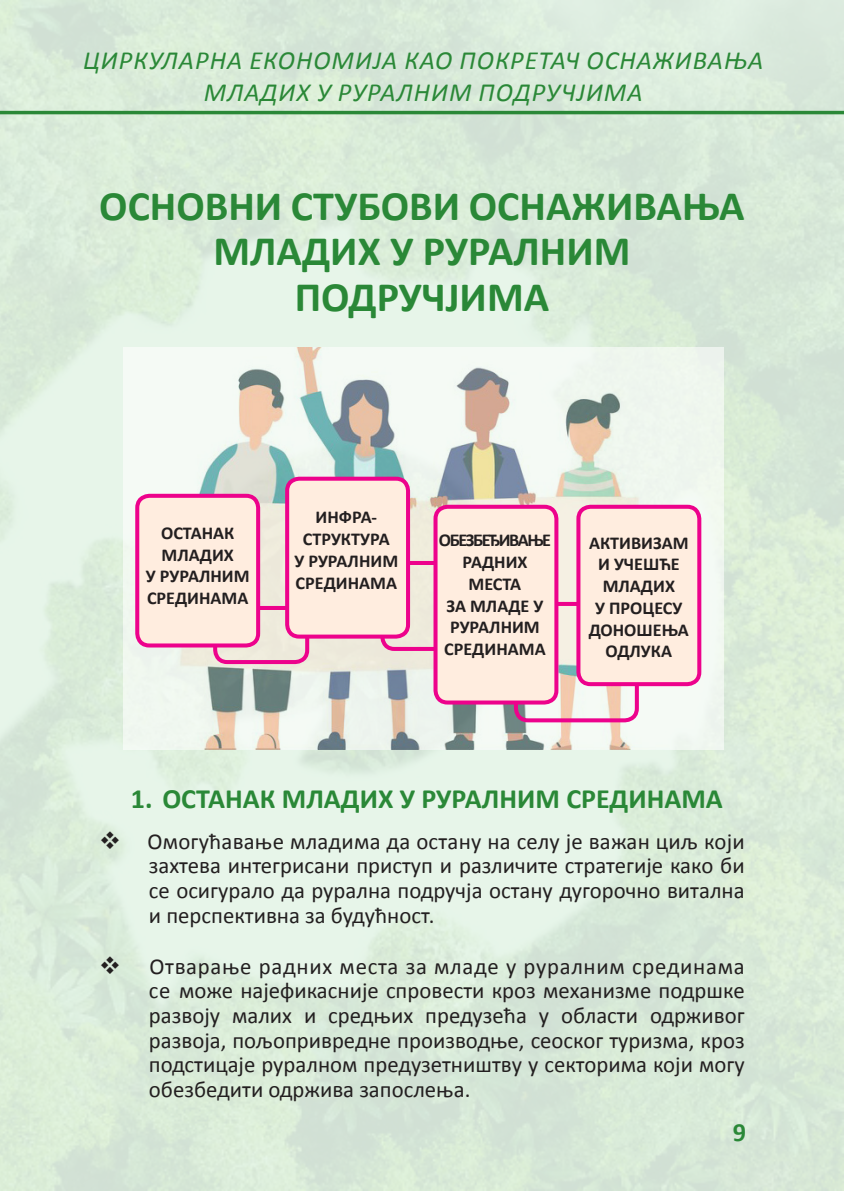
<style>
.page{position:relative;width:844px;height:1191px;background:#fff}
.page>*{position:absolute;margin:0;border:0;box-sizing:border-box;transform-origin:0 0}
.t1{font:700 42px/45.3px "Calibri";color:#2a8837;text-align:center}
.t2{font:700 28px "Calibri";color:#2a8837}
.t3{font:italic 26.25px/31.5px "Calibri";letter-spacing:.04em;color:#2a8837;text-align:center}
.t4{font:700 26.25px "Calibri";color:#2a8837}
.t5{font:22.75px/24.5px "Calibri";color:#231f20;text-align:justify}
.t6{font:700 18.2px/21.7px "Calibri";color:#231f20;text-align:center}
</style>
<div class="page">
<img style="left:0;top:0;width:843px;height:1191px">
<hr style="left:0;top:111px;width:843px;height:3px;background:#2a8837">
<img style="left:123px;top:347px;width:600px;height:402px">
<div style="left:213px;top:606px;width:96px;height:58px;border:4px solid #ed028c;border-radius:12px"></div>
<div style="left:380px;top:561px;width:125px;height:90px;border:4px solid #ed028c;border-radius:12px"></div>
<div style="left:514px;top:602px;width:124px;height:120px;border:4px solid #ed028c;border-radius:12px"></div>
<div style="left:578px;top:507px;width:121px;height:177px;background:#ffeddf;border-radius:12px"></div>
<div style="left:576px;top:505px;width:125px;height:181px;border:4px solid #ed028c;border-radius:12px"></div>
<div style="left:137px;top:496px;width:121px;height:149px;background:#ffeddf;border-radius:12px"></div>
<div style="left:135px;top:494px;width:125px;height:153px;border:4px solid #ed028c;border-radius:12px"></div>
<div style="left:287px;top:479px;width:121px;height:157px;background:#ffeddf;border-radius:12px"></div>
<div style="left:285px;top:477px;width:125px;height:161px;border:4px solid #ed028c;border-radius:12px"></div>
<div style="left:435px;top:507px;width:121px;height:195px;background:#ffeddf;border-radius:12px"></div>
<div style="left:433px;top:505px;width:125px;height:199px;border:4px solid #ed028c;border-radius:12px"></div>
<p class="t3" style="left:83px;top:44px;width:681px">ЦИРКУЛАРНА ЕКОНОМИЈА КАО ПОКРЕТАЧ ОСНАЖИВАЊА<br>МЛАДИХ У РУРАЛНИМ ПОДРУЧЈИМА</p>
<p class="t1" style="left:99px;top:183px;width:646px">ОСНОВНИ СТУБОВИ ОСНАЖИВАЊА<br>МЛАДИХ У РУРАЛНИМ<br>ПОДРУЧЈИМА</p>
<p class="t6" style="left:146px;top:522px;width:105px">ОСТАНАК<br>МЛАДИХ<br>У РУРАЛНИМ<br>СРЕДИНАМА</p>
<p class="t6" style="left:294px;top:506px;width:105px">ИНФРА-<br>СТРУКТУРА<br>У РУРАЛНИМ<br>СРЕДИНАМА</p>
<p class="t6" style="left:439px;top:529px;width:114px">ОБЕЗБЕЂИВАЊЕ<br>РАДНИХ<br>МЕСТА<br>ЗА МЛАДЕ У<br>РУРАЛНИМ<br>СРЕДИНАМА</p>
<p class="t6" style="left:588px;top:531px;width:102px">АКТИВИЗАМ<br>И УЧЕШЋЕ<br>МЛАДИХ<br>У ПРОЦЕСУ<br>ДОНОШЕЊA<br>ОДЛУКА</p>
<p class="t2" style="left:131px;top:781px;width:593px">1. ОСТАНАК МЛАДИХ У РУРАЛНИМ СРЕДИНАМА</p>
<p class="t5" style="left:149px;top:829px;width:597px;text-indent:-50px">❖ Омогућавање младима да остану на селу је важан циљ који захтева интегрисани приступ и различите стратегије како би се осигурало да рурална подручја остану дугорочно витална и перспективна за будућност.</p>
<p class="t5" style="left:149px;top:954px;width:597px;text-indent:-50px">❖ Отварање радних места за младе у руралним срединама се може најефикасније спровести кроз механизме подршке развоју малих и средњих предузећа у области одрживог развоја, пољопривредне производње, сеоског туризма, кроз подстицаје руралном предузетништву у секторима који могу обезбедити одржива запослења.</p>
<p class="t4" style="left:732px;top:1115px;width:15px">9</p>
</div>
